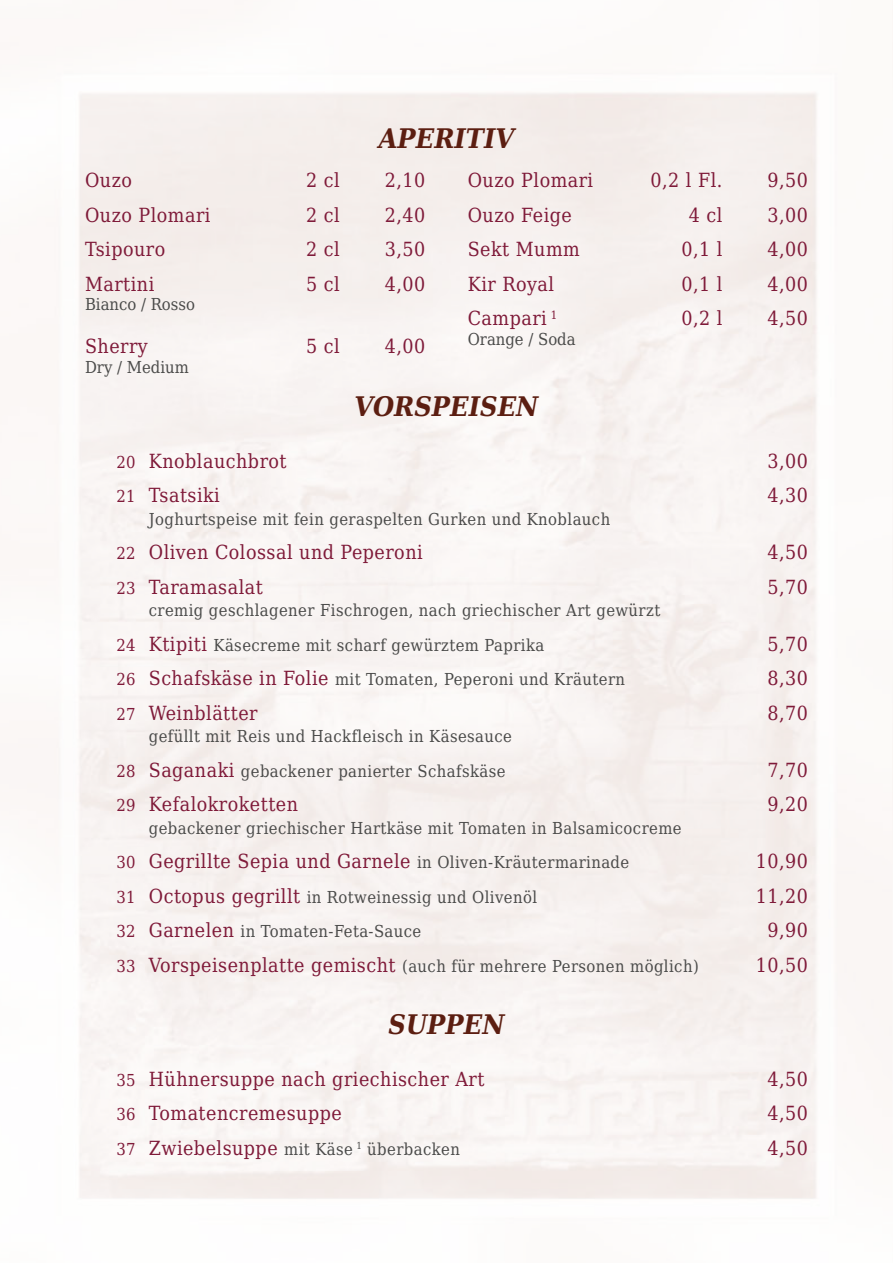
<style>
.page{position:relative;width:893px;height:1263px;background:#fff}
.page>*{position:absolute;margin:0;border:0;box-sizing:border-box;transform-origin:0 0}
.t1{font:italic 700 27px "DejaVu Serif Condensed";color:#5c1e11}
.t2{font:19.5px "DejaVu Serif Condensed";letter-spacing:.025em;color:#7f1a39}
.t3{font:16.5px/34.5px "DejaVu Serif Condensed";letter-spacing:.025em;color:#4a4a49}
.t4{font:16.5px "DejaVu Serif Condensed";color:#4a4a49}
.s1{font-size:16.5px}
.s2{color:#7f1a39}
.s3{font-size:19.5px;color:#7f1a39}
.s4{font-size:16.5px;color:#4a4a49}
</style>
<div class="page">
<h1 class="t1" style="left:379px;top:117px;width:137px">APERITIV</h1>
<p class="t2" style="left:85px;top:165px;width:48px">Ouzo</p>
<p class="t2" style="left:306px;top:165px;width:35px">2 cl</p>
<p class="t2" style="left:385px;top:165px;width:42px">2,10</p>
<p class="t2" style="left:85px;top:200px;width:127px">Ouzo Plomari</p>
<p class="t2" style="left:306px;top:200px;width:35px">2 cl</p>
<p class="t2" style="left:385px;top:200px;width:42px">2,40</p>
<p class="t2" style="left:85px;top:234px;width:82px">Tsipouro</p>
<p class="t2" style="left:306px;top:234px;width:35px">2 cl</p>
<p class="t2" style="left:385px;top:234px;width:42px">3,50</p>
<p class="t2" style="left:85px;top:269px;width:71px">Martini</p>
<p class="t2" style="left:306px;top:269px;width:35px">5 cl</p>
<p class="t2" style="left:385px;top:269px;width:42px">4,00</p>
<p class="t4" style="left:85px;top:292px;width:112px">Bianco / Rosso</p>
<p class="t2" style="left:85px;top:332px;width:64px">Sherry</p>
<p class="t2" style="left:306px;top:332px;width:35px">5 cl</p>
<p class="t2" style="left:385px;top:332px;width:42px">4,00</p>
<p class="t4" style="left:85px;top:355px;width:105px">Dry / Medium</p>
<p class="t2" style="left:468px;top:165px;width:127px">Ouzo Plomari</p>
<p class="t2" style="left:650px;top:165px;width:73px">0,2 l Fl.</p>
<p class="t2" style="left:767px;top:165px;width:42px">9,50</p>
<p class="t2" style="left:468px;top:200px;width:106px">Ouzo Feige</p>
<p class="t2" style="left:689px;top:200px;width:35px">4 cl</p>
<p class="t2" style="left:767px;top:200px;width:42px">3,00</p>
<p class="t2" style="left:468px;top:234px;width:114px">Sekt Mumm</p>
<p class="t2" style="left:681px;top:234px;width:43px">0,1 l</p>
<p class="t2" style="left:767px;top:234px;width:42px">4,00</p>
<p class="t2" style="left:468px;top:269px;width:88px">Kir Royal</p>
<p class="t2" style="left:681px;top:269px;width:43px">0,1 l</p>
<p class="t2" style="left:767px;top:269px;width:42px">4,00</p>
<p class="t2" style="left:468px;top:303px;width:91px">Campari <sup>1</sup></p>
<p class="t2" style="left:681px;top:303px;width:43px">0,2 l</p>
<p class="t2" style="left:767px;top:303px;width:42px">4,50</p>
<p class="t4" style="left:468px;top:327px;width:109px">Orange / Soda</p>
<h1 class="t1" style="left:355px;top:385px;width:185px">VORSPEISEN</h1>
<p class="t2" style="left:116px;top:446px;width:172px"><span class="s1">20</span> Knoblauchbrot</p>
<p class="t2" style="left:767px;top:446px;width:42px">3,00</p>
<p class="t2" style="left:116px;top:480px;width:105px"><span class="s1">21</span> Tsatsiki</p>
<p class="t2" style="left:767px;top:480px;width:42px">4,30</p>
<p class="t3" style="left:149px;top:501px;width:463px">Joghurtspeise mit fein geraspelten Gurken und Knoblauch</p>
<p class="t2" style="left:116px;top:537px;width:308px"><span class="s1">22</span> Oliven Colossal und Peperoni</p>
<p class="t2" style="left:767px;top:537px;width:42px">4,50</p>
<p class="t2" style="left:116px;top:572px;width:148px"><span class="s1">23</span> Taramasalat</p>
<p class="t2" style="left:767px;top:572px;width:42px">5,70</p>
<p class="t3" style="left:116px;top:592px;width:545px;text-indent:32px">cremig geschlagener Fischrogen, nach griechischer Art gewürzt<br><span class="s2">24</span> <span class="s3">Ktipiti</span> Käsecreme mit scharf gewürztem Paprika</p>
<p class="t2" style="left:767px;top:629px;width:42px">5,70</p>
<p class="t3" style="left:116px;top:661px;width:510px"><span class="s2">26</span> <span class="s3">Schafskäse in Folie</span> mit Tomaten, Peperoni und Kräutern</p>
<p class="t2" style="left:767px;top:663px;width:42px">8,30</p>
<p class="t2" style="left:116px;top:698px;width:143px"><span class="s1">27</span> Weinblätter</p>
<p class="t2" style="left:767px;top:698px;width:42px">8,70</p>
<p class="t3" style="left:116px;top:718px;width:397px;text-indent:32px">gefüllt mit Reis und Hackfleisch in Käsesauce<br><span class="s2">28</span> <span class="s3">Saganaki</span> gebackener panierter Schafskäse</p>
<p class="t2" style="left:767px;top:755px;width:42px">7,70</p>
<p class="t2" style="left:116px;top:789px;width:183px"><span class="s1">29</span> Kefalokroketten</p>
<p class="t2" style="left:767px;top:789px;width:42px">9,20</p>
<p class="t3" style="left:149px;top:810px;width:534px">gebackener griechischer Hartkäse mit Tomaten in Balsamicocreme</p>
<p class="t2" style="left:116px;top:846px;width:514px"><span class="s1">30</span> Gegrillte Sepia und Garnele <span class="s4">in Oliven-Kräutermarinade</span></p>
<p class="t2" style="left:756px;top:846px;width:54px">10,90</p>
<p class="t3" style="left:116px;top:879px;width:422px"><span class="s2">31</span> <span class="s3">Octopus gegrillt</span> in Rotweinessig und Olivenöl</p>
<p class="t2" style="left:756px;top:881px;width:54px">11,20</p>
<p class="t3" style="left:116px;top:913px;width:306px"><span class="s2">32</span> <span class="s3">Garnelen</span> in Tomaten-Feta-Sauce</p>
<p class="t2" style="left:767px;top:915px;width:42px">9,90</p>
<p class="t3" style="left:116px;top:948px;width:584px"><span class="s2">33</span> <span class="s3">Vorspeisenplatte gemischt</span> (auch für mehrere Personen möglich)</p>
<p class="t2" style="left:756px;top:950px;width:54px">10,50</p>
<h1 class="t1" style="left:388px;top:1003px;width:118px">SUPPEN</h1>
<p class="t2" style="left:116px;top:1064px;width:370px"><span class="s1">35</span> Hühnersuppe nach griechischer Art</p>
<p class="t2" style="left:767px;top:1064px;width:42px">4,50</p>
<p class="t2" style="left:116px;top:1098px;width:227px"><span class="s1">36</span> Tomatencremesuppe</p>
<p class="t2" style="left:767px;top:1098px;width:42px">4,50</p>
<p class="t3" style="left:116px;top:1131px;width:345px"><span class="s2">37</span> <span class="s3">Zwiebelsuppe</span> mit Käse <sup>1</sup> überbacken</p>
<p class="t2" style="left:767px;top:1133px;width:42px">4,50</p>
</div>
